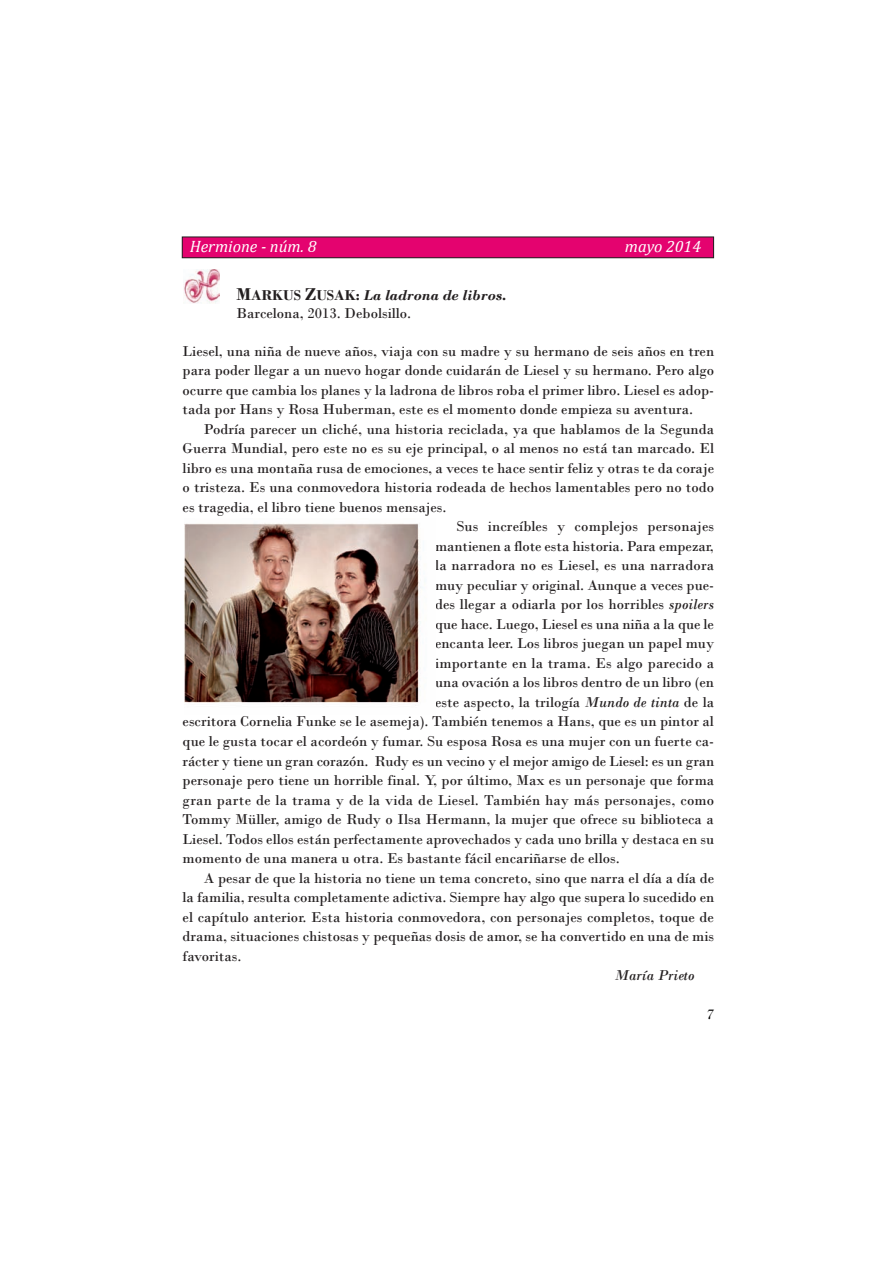
<style>
.page{position:relative;width:893px;height:1263px;background:#fff}
.page>*{position:absolute;margin:0;border:0;box-sizing:border-box;transform-origin:0 0}
.t1{font:italic 16.5px "Cambria";color:#fff}
.t2{font:15px/19.5px "Bodoni";color:#231f20}
.t3{font:italic 15px "Bodoni";color:#231f20}
.t4{font:italic 15px "Bodoni";color:#000}
.s1{font-weight:700;font-size:18px}
.s2{font-weight:700}
.s3{font-weight:700;font-style:italic}
.s4{font-style:italic}
</style>
<div class="page">
<img style="left:184px;top:269px;width:35px;height:34px">
<img style="left:185px;top:523px;width:238px;height:180px">
<div style="left:182px;top:237px;width:532px;height:21px;background:#e4036f"></div>
<div style="left:182px;top:237px;width:532px;height:21px;border:1px solid #231f20"></div>
<p class="t1" style="left:190px;top:236px;width:128px">Hermione - núm. 8</p>
<p class="t1" style="left:625px;top:236px;width:78px">mayo 2014</p>
<p class="t2" style="left:237px;top:287px;width:271px;line-height:18px"><span class="s1">M</span><span class="s2">ARKUS</span> <span class="s1">Z</span><span class="s2">USAK:</span> <span class="s3">La ladrona de libros</span><span class="s2">.<br></span>Barcelona, 2013. Debolsillo.</p>
<p class="t2" style="left:183px;top:341px;width:533px;text-align:justify">Liesel, una niña de nueve años, viaja con su madre y su hermano de seis años en tren para poder llegar a un nuevo hogar donde cuidarán de Liesel y su hermano. Pero algo ocurre que cambia los planes y la ladrona de libros roba el primer libro. Liesel es adop&shy;tada por Hans y Rosa Huberman, este es el momento donde empieza su aventura.</p>
<p class="t2" style="left:204px;top:419px;width:512px">Podría parecer un cliché, una historia reciclada, ya que hablamos de la Segunda</p>
<p class="t2" style="left:183px;top:439px;width:533px">Guerra Mundial, pero este no es su eje principal, o al menos no está tan marcado. El</p>
<p class="t2" style="left:183px;top:458px;width:533px">libro es una montaña rusa de emociones, a veces te hace sentir feliz y otras te da coraje</p>
<p class="t2" style="left:183px;top:478px;width:533px">o tristeza. Es una conmovedora historia rodeada de hechos lamentables pero no todo</p>
<p class="t2" style="left:183px;top:497px;width:266px">es tragedia, el libro tiene buenos mensajes.</p>
<p class="t2" style="left:456px;top:517px;width:259px">Sus increíbles y complejos personajes</p>
<p class="t2" style="left:435px;top:536px;width:280px">mantienen a flote esta historia. Para empezar,</p>
<p class="t2" style="left:435px;top:556px;width:281px">la narradora no es Liesel, es una narradora</p>
<p class="t2" style="left:435px;top:575px;width:280px">muy peculiar y original. Aunque a veces pue-</p>
<p class="t2" style="left:435px;top:595px;width:280px">des llegar a odiarla por los horribles <span class="s4">spoilers</span></p>
<p class="t2" style="left:435px;top:614px;width:280px">que hace. Luego, Liesel es una niña a la que le</p>
<p class="t2" style="left:435px;top:634px;width:280px">encanta leer. Los libros juegan un papel muy</p>
<p class="t2" style="left:435px;top:653px;width:281px">importante en la trama. Es algo parecido a</p>
<p class="t2" style="left:435px;top:673px;width:280px">una ovación a los libros dentro de un libro (en</p>
<p class="t2" style="left:435px;top:692px;width:280px">este aspecto, la trilogía <span class="s4">Mundo de tinta</span> de la</p>
<p class="t2" style="left:183px;top:712px;width:533px">escritora Cornelia Funke se le asemeja). También tenemos a Hans, que es un pintor al</p>
<p class="t2" style="left:183px;top:731px;width:533px">que le gusta tocar el acordeón y fumar. Su esposa Rosa es una mujer con un fuerte ca-</p>
<p class="t2" style="left:183px;top:751px;width:533px">rácter y tiene un gran corazón. Rudy es un vecino y el mejor amigo de Liesel: es un gran</p>
<p class="t2" style="left:183px;top:770px;width:533px">personaje pero tiene un horrible final. Y, por último, Max es un personaje que forma</p>
<p class="t2" style="left:183px;top:790px;width:533px">gran parte de la trama y de la vida de Liesel. También hay más personajes, como</p>
<p class="t2" style="left:183px;top:809px;width:533px">Tommy Müller, amigo de Rudy o Ilsa Hermann, la mujer que ofrece su biblioteca a</p>
<p class="t2" style="left:183px;top:829px;width:533px">Liesel. Todos ellos están perfectamente aprovechados y cada uno brilla y destaca en su</p>
<p class="t2" style="left:183px;top:848px;width:439px">momento de una manera u otra. Es bastante fácil encariñarse de ellos.</p>
<p class="t2" style="left:204px;top:868px;width:512px">A pesar de que la historia no tiene un tema concreto, sino que narra el día a día de</p>
<p class="t2" style="left:183px;top:887px;width:533px">la familia, resulta completamente adictiva. Siempre hay algo que supera lo sucedido en</p>
<p class="t2" style="left:183px;top:907px;width:533px">el capítulo anterior. Esta historia conmovedora, con personajes completos, toque de</p>
<p class="t2" style="left:183px;top:926px;width:533px">drama, situaciones chistosas y pequeñas dosis de amor, se ha convertido en una de mis</p>
<p class="t2" style="left:183px;top:946px;width:60px">favoritas.</p>
<p class="t3" style="left:615px;top:966px;width:81px">María Prieto</p>
<p class="t4" style="left:706px;top:1005px;width:9px">7</p>
</div>
